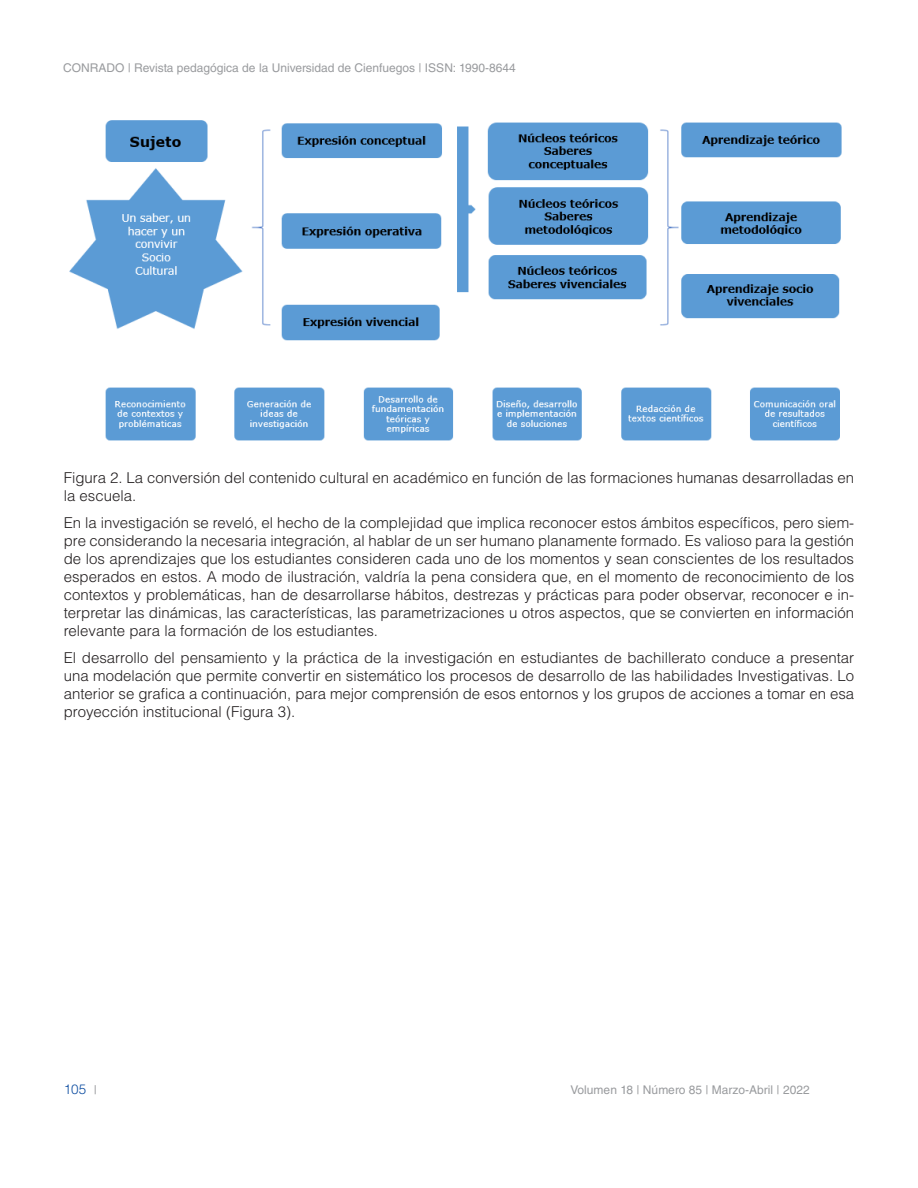
<style>
.page{position:relative;width:918px;height:1188px;background:#fff}
.page>*{position:absolute;margin:0;border:0;box-sizing:border-box;transform-origin:0 0}
.TEXTO{font:300 15px/18px "Helvetica LT Std";color:#231f20;text-align:justify}
.t1{font:300 13.5px "Helvetica LT Std";color:#0d4da1}
.t2{font:12px "Helvetica LT Std";color:#999b9e}
.s1{font-weight:400;font-size:12px;color:#999b9e}
</style>
<div class="page">
<img style="left:69px;top:120px;width:773px;height:321px">
<p class="t2" style="left:63px;top:61px;width:454px">CONRADO | Revista pedagógica de la Universidad de Cienfuegos | ISSN: 1990-8644</p>
<p class="TEXTO" style="left:64px;top:469px;width:792px">Figura 2. La conversión del contenido cultural en académico en función de las formaciones humanas desarrolladas en la escuela.</p>
<p class="TEXTO" style="left:64px;top:514px;width:792px">En la investigación se reveló, el hecho de la complejidad que implica reconocer estos ámbitos específicos, pero siem&shy;pre considerando la necesaria integración, al hablar de un ser humano planamente formado. Es valioso para la gestión de los aprendizajes que los estudiantes consideren cada uno de los momentos y sean conscientes de los resultados esperados en estos. A modo de ilustración, valdría la pena considera que, en el momento de reconocimiento de los contextos y problemáticas, han de desarrollarse hábitos, destrezas y prácticas para poder observar, reconocer e in&shy;terpretar las dinámicas, las características, las parametrizaciones u otros aspectos, que se convierten en información relevante para la formación de los estudiantes.</p>
<p class="TEXTO" style="left:64px;top:648px;width:792px">El desarrollo del pensamiento y la práctica de la investigación en estudiantes de bachillerato conduce a presentar una modelación que permite convertir en sistemático los procesos de desarrollo de las habilidades Investigativas. Lo anterior se grafica a continuación, para mejor comprensión de esos entornos y los grupos de acciones a tomar en esa proyección institucional (Figura 3).</p>
<p class="t1" style="left:64px;top:1081px;width:35px">105 <span class="s1">|</span></p>
<p class="t2" style="left:571px;top:1083px;width:241px">Volumen 18 | Número 85 | Marzo-Abril | 2022</p>
</div>
